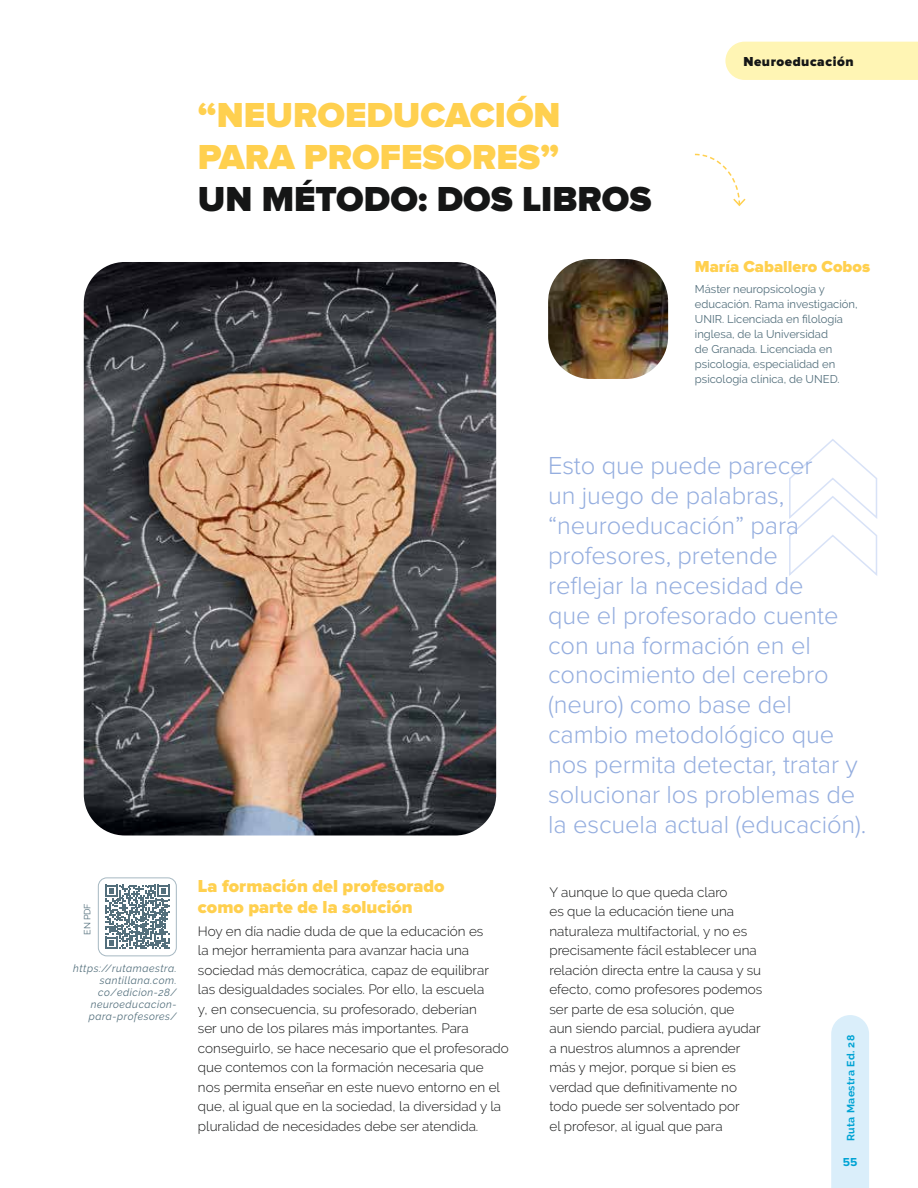
<style>
.page{position:relative;width:918px;height:1188px;background:#fff}
.page>*{position:absolute;margin:0;border:0;box-sizing:border-box;transform-origin:0 0}
.t1{font:900 36px/42px "Proxima Nova";color:#ffd04f}
.t2{font:900 36px "Proxima Nova";color:#151616}
.t3{font:300 25.5px/30px "Proxima Nova";letter-spacing:-.005em;color:#95aedf}
.t4{font:900 18px/21.6px "Proxima Nova";color:#ffd04f}
.t5{font:900 16.5px "Proxima Nova";color:#ffd04f}
.t6{font:300 13.5px/19.5px "Raleway";color:#151616}
.t7{font:900 13.5px "Proxima Nova";letter-spacing:.04em;color:#151616}
.t8{font:700 12px "Proxima Nova";color:#00a3d4}
.t9{font:11.25px/15px "Raleway";color:#536f7c}
.t10{font:italic 10.5px/12px "Raleway";letter-spacing:.05em;color:#536f7c;text-align:right}
.t11{font:700 10.5px "Raleway";letter-spacing:.04em;color:#00a3d4}
.t12{font:9px "Raleway";color:#536f7c}
</style>
<div class="page">
<svg style="left:789px;top:439px;width:88px;height:137px"></svg>
<img style="left:85px;top:263px;width:410px;height:572px">
<div style="left:81px;top:259px;width:418px;height:580px;border:3px solid #fff;border-radius:43px"></div>
<img style="left:548px;top:259px;width:120px;height:120px">
<svg style="left:694px;top:153px;width:52px;height:54px"></svg>
<div style="left:725px;top:42px;width:193px;height:38px;background:#fff5b4"></div>
<svg style="left:105px;top:885px;width:64px;height:64px"></svg>
<div style="left:98px;top:878px;width:79px;height:78px;border:1px solid #a6b8c2;border-radius:9px"></div>
<div style="left:831px;top:1015px;width:38px;height:173px;background:#daeefa"></div>
<h1 class="t1" style="left:198px;top:95px;width:364px">“NEUROEDUCACIÓN<br>PARA PROFESORES”</h1>
<h1 class="t2" style="left:198px;top:178px;width:455px">UN MÉTODO: DOS LIBROS</h1>
<p class="t7" style="left:743px;top:54px;width:112px">Neuroeducación</p>
<p class="t5" style="left:695px;top:257px;width:177px">María Caballero Cobos</p>
<p class="t9" style="left:695px;top:282px;width:164px">Máster neuropsicología y educación. Rama investigación,<br>UNIR. Licenciada en filología inglesa, de la Universidad<br>de Granada. Licenciada en psicología, especialidad en psicología clínica, de UNED.</p>
<p class="t12" style="left:82px;top:935px;width:33px;rotate:-90deg">EN PDF</p>
<p class="t10" style="left:73px;top:963px;width:105px">https://rutamaestra. santillana.com. co/edicion-28/ neuroeducacion&shy;para-profesores/</p>
<h3 class="t4" style="left:198px;top:875px;width:248px">La formación del profesorado como parte de la solución</h3>
<p class="t6" style="left:198px;top:921px;width:312px">Hoy en día nadie duda de que la educación es<br>la mejor herramienta para avanzar hacia una sociedad más democrática, capaz de equilibrar las desigualdades sociales. Por ello, la escuela<br>y, en consecuencia, su profesorado, deberían<br>ser uno de los pilares más importantes. Para conseguirlo, se hace necesario que el profesorado que contemos con la formación necesaria que nos permita enseñar en este nuevo entorno en el que, al igual que en la sociedad, la diversidad y la pluralidad de necesidades debe ser atendida.</p>
<p class="t3" style="left:548px;top:450px;width:320px">Esto que puede parecer<br>un juego de palabras, “neuroeducación” para profesores, pretende<br>reflejar la necesidad de<br>que el profesorado cuente con una formación en el conocimiento del cerebro (neuro) como base del cambio metodológico que nos permita detectar, tratar y solucionar los problemas de la escuela actual (educación).</p>
<p class="t6" style="left:549px;top:882px;width:214px">Y aunque lo que queda claro<br>es que la educación tiene una naturaleza multifactorial, y no es precisamente fácil establecer una relación directa entre la causa y su efecto, como profesores podemos ser parte de esa solución, que<br>aun siendo parcial, pudiera ayudar a nuestros alumnos a aprender más y mejor, porque si bien es verdad que definitivamente no todo puede ser solventado por<br>el profesor, al igual que para</p>
<p class="t11" style="left:845px;top:1141px;width:108px;rotate:-90deg">Ruta Maestra Ed. 28</p>
<p class="t8" style="left:843px;top:1155px;width:16px">55</p>
</div>
